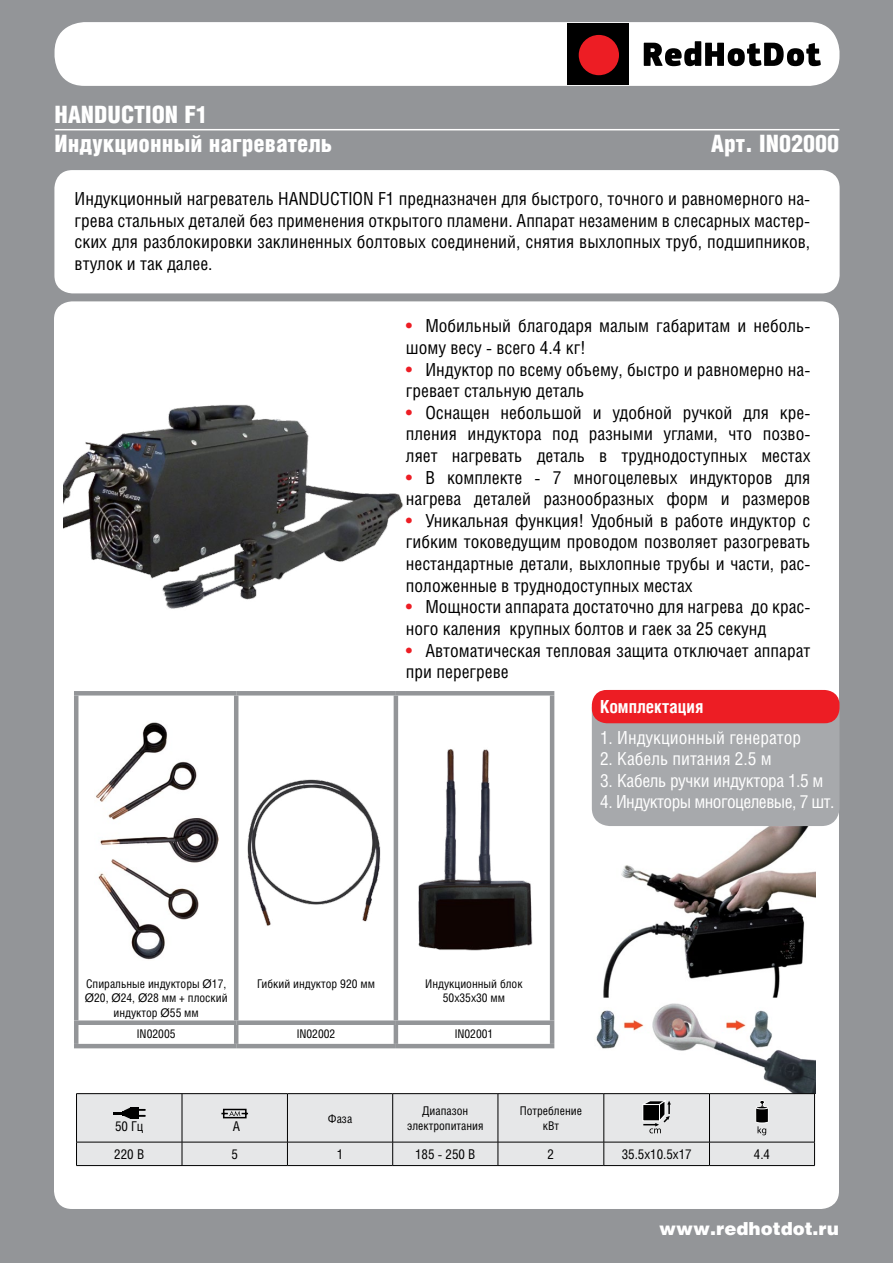
<style>
.page{position:relative;width:893px;height:1263px;background:#939598}
.page>*{position:absolute;margin:0;border:0;box-sizing:border-box;transform-origin:0 0}
.t1{font:900 24px/28.8px "Helios Cond";color:#fff}
.t2{font:18px/21.6px "Helios Cond";color:#000}
.t3{font:18px "Helios Cond";letter-spacing:-.02em;color:#fff}
.t4{font:18px "Helios Cond";color:#fff}
.t5{font:900 18px "Helios";color:#fff}
.t6{font:700 18px "Helios Cond";color:#fff}
.t7{font:13.5px "Helios Cond";color:#000}
.t8{font:12px/14.4px "Helios Cond";color:#000;text-align:center}
.s1{font-family:"Helios";color:#ed1d24}
.s2{font-family:"Arial"}
</style>
<div class="page">
<div style="left:54px;top:301px;width:785px;height:908px;background:#fff;border-radius:18px"></div>
<div style="left:54px;top:170px;width:786px;height:123px;background:#fff;border-radius:18px"></div>
<div style="left:55px;top:22px;width:784px;height:64px;background:#fff;border-radius:30px"></div>
<svg style="left:644px;top:41px;width:177px;height:25px"></svg>
<hr style="left:55px;top:129px;width:784px;height:1px;background:#fff">
<div style="left:567px;top:23px;width:62px;height:62px;background:#000"></div>
<div style="left:579px;top:35px;width:40px;height:40px;background:#ed1d24;border-radius:50%"></div>
<img style="left:596px;top:826px;width:219px;height:267px">
<hr style="left:76px;top:1093px;width:106px;height:1px;background:#000">
<hr style="left:182px;top:1093px;width:105px;height:1px;background:#000">
<hr style="left:287px;top:1093px;width:106px;height:1px;background:#000">
<hr style="left:393px;top:1093px;width:105px;height:1px;background:#000">
<hr style="left:498px;top:1093px;width:106px;height:1px;background:#000">
<hr style="left:604px;top:1093px;width:105px;height:1px;background:#000">
<hr style="left:709px;top:1093px;width:106px;height:1px;background:#000">
<hr style="left:76px;top:1165px;width:106px;height:1px;background:#000">
<hr style="left:182px;top:1165px;width:105px;height:1px;background:#000">
<hr style="left:287px;top:1165px;width:106px;height:1px;background:#000">
<hr style="left:393px;top:1165px;width:105px;height:1px;background:#000">
<hr style="left:498px;top:1165px;width:106px;height:1px;background:#000">
<hr style="left:604px;top:1165px;width:105px;height:1px;background:#000">
<hr style="left:709px;top:1165px;width:106px;height:1px;background:#000">
<svg style="left:76px;top:1094px;width:739px;height:71px;background:#dbdcdd"></svg>
<img style="left:63px;top:404px;width:340px;height:205px">
<div style="left:592px;top:690px;width:247px;height:136px;background:#a7a9ac;border-radius:18px"></div>
<div style="left:592px;top:690px;width:247px;height:33px;background:#ed1d24;border-radius:15px"></div>
<hr style="left:74px;top:691px;width:162px;height:4px;background:#939598">
<hr style="left:74px;top:695px;width:4px;height:325px;background:#939598">
<hr style="left:236px;top:691px;width:160px;height:4px;background:#939598">
<hr style="left:234px;top:695px;width:4px;height:325px;background:#939598">
<hr style="left:396px;top:691px;width:158px;height:4px;background:#939598">
<hr style="left:394px;top:695px;width:4px;height:325px;background:#939598">
<hr style="left:550px;top:695px;width:4px;height:325px;background:#939598">
<div style="left:74px;top:1020px;width:162px;height:5px;background:#939598"></div>
<hr style="left:74px;top:1025px;width:4px;height:19px;background:#939598">
<div style="left:236px;top:1020px;width:160px;height:5px;background:#939598"></div>
<hr style="left:234px;top:1025px;width:4px;height:19px;background:#939598">
<div style="left:396px;top:1020px;width:158px;height:5px;background:#939598"></div>
<hr style="left:394px;top:1025px;width:4px;height:19px;background:#939598">
<hr style="left:550px;top:1025px;width:4px;height:19px;background:#939598">
<hr style="left:74px;top:1044px;width:162px;height:4px;background:#939598">
<hr style="left:236px;top:1044px;width:160px;height:4px;background:#939598">
<hr style="left:396px;top:1044px;width:158px;height:4px;background:#939598">
<img style="left:96px;top:722px;width:123px;height:238px">
<img style="left:247px;top:779px;width:134px;height:147px">
<img style="left:418px;top:749px;width:115px;height:202px">
<h1 class="t1" style="left:55px;top:99px;width:279px">HANDUCTION F1<br>Индукционный нагреватель</h1>
<h1 class="t1" style="left:711px;top:128px;width:129px">Арт. IN02000</h1>
<p class="t2" style="left:75px;top:187px;width:737px;text-align:justify">Индукционный нагреватель HANDUCTION F1 предназначен для быстрого, точного и равномерного на&shy;грева стальных деталей без применения открытого пламени. Аппарат незаменим в слесарных мастер&shy;ских для разблокировки заклиненных болтовых соединений, снятия выхлопных труб, подшипников, втулок и так далее.</p>
<p class="t2" style="left:406px;top:315px;width:406px"><span class="s1">•</span> Мобильный благодаря малым габаритам и неболь&shy;шому весу - всего 4.4 кг!</p>
<p class="t2" style="left:406px;top:358px;width:406px"><span class="s1">•</span> Индуктор по всему объему, быстро и равномерно на&shy;гревает стальную деталь</p>
<p class="t2" style="left:406px;top:401px;width:406px;text-align:justify"><span class="s1">•</span> Оснащен небольшой и удобной ручкой для кре&shy;пления индуктора под разными углами, что позво&shy;ляет нагревать деталь в труднодоступных местах</p>
<p class="t2" style="left:406px;top:466px;width:406px"><span class="s1">•</span> В комплекте - 7 многоцелевых индукторов для нагрева деталей разнообразных форм и размеров</p>
<p class="t2" style="left:406px;top:509px;width:406px;text-align:justify"><span class="s1">•</span> Уникальная функция! Удобный в работе индуктор с гибким токоведущим проводом позволяет разогревать нестандартные детали, выхлопные трубы и части, рас&shy;положенные в труднодоступных местах</p>
<p class="t2" style="left:406px;top:596px;width:406px"><span class="s1">•</span> Мощности аппарата достаточно для нагрева до крас&shy;ного каления крупных болтов и гаек за 25 секунд</p>
<p class="t2" style="left:406px;top:639px;width:406px"><span class="s1">•</span> Автоматическая тепловая защита отключает аппарат при перегреве</p>
<p class="t6" style="left:600px;top:696px;width:105px">Комплектация</p>
<p class="t4" style="left:600px;top:726px;width:203px">1. Индукционный генератор</p>
<p class="t4" style="left:600px;top:748px;width:173px">2. Кабель питания 2.5 м</p>
<p class="t3" style="left:600px;top:770px;width:225px">3. Кабель ручки индуктора 1.5 м</p>
<p class="t3" style="left:600px;top:791px;width:236px">4. Индукторы многоцелевые, 7 шт.</p>
<p class="t8" style="left:85px;top:976px;width:144px">Спиральные индукторы <span class="s2">Ø</span>17,<br><span class="s2">Ø</span>20, <span class="s2">Ø</span>24, <span class="s2">Ø</span>28 мм + плоский индуктор <span class="s2">Ø</span>55 мм</p>
<p class="t8" style="left:257px;top:976px;width:119px">Гибкий индуктор 920 мм</p>
<p class="t8" style="left:425px;top:976px;width:99px">Индукционный блок<br>50х35х30 мм</p>
<p class="t8" style="left:137px;top:1026px;width:40px">IN02005</p>
<p class="t8" style="left:297px;top:1026px;width:40px">IN02002</p>
<p class="t8" style="left:455px;top:1026px;width:40px">IN02001</p>
<p class="t7" style="left:115px;top:1118px;width:30px">50 Гц</p>
<p class="t7" style="left:233px;top:1118px;width:9px">А</p>
<p class="t8" style="left:328px;top:1111px;width:26px">Фаза</p>
<p class="t8" style="left:407px;top:1104px;width:78px">Диапазон электропитания</p>
<p class="t8" style="left:520px;top:1104px;width:64px">Потребление кВт</p>
<p class="t7" style="left:114px;top:1146px;width:31px">220 В</p>
<p class="t7" style="left:231px;top:1146px;width:8px">5</p>
<p class="t7" style="left:337px;top:1146px;width:8px">1</p>
<p class="t7" style="left:415px;top:1146px;width:62px">185 - 250 В</p>
<p class="t7" style="left:548px;top:1146px;width:8px">2</p>
<p class="t7" style="left:622px;top:1146px;width:71px">35.5х10.5х17</p>
<p class="t7" style="left:754px;top:1146px;width:18px">4.4</p>
<p class="t5" style="left:659px;top:1217px;width:181px">www.redhotdot.ru</p>
</div>
